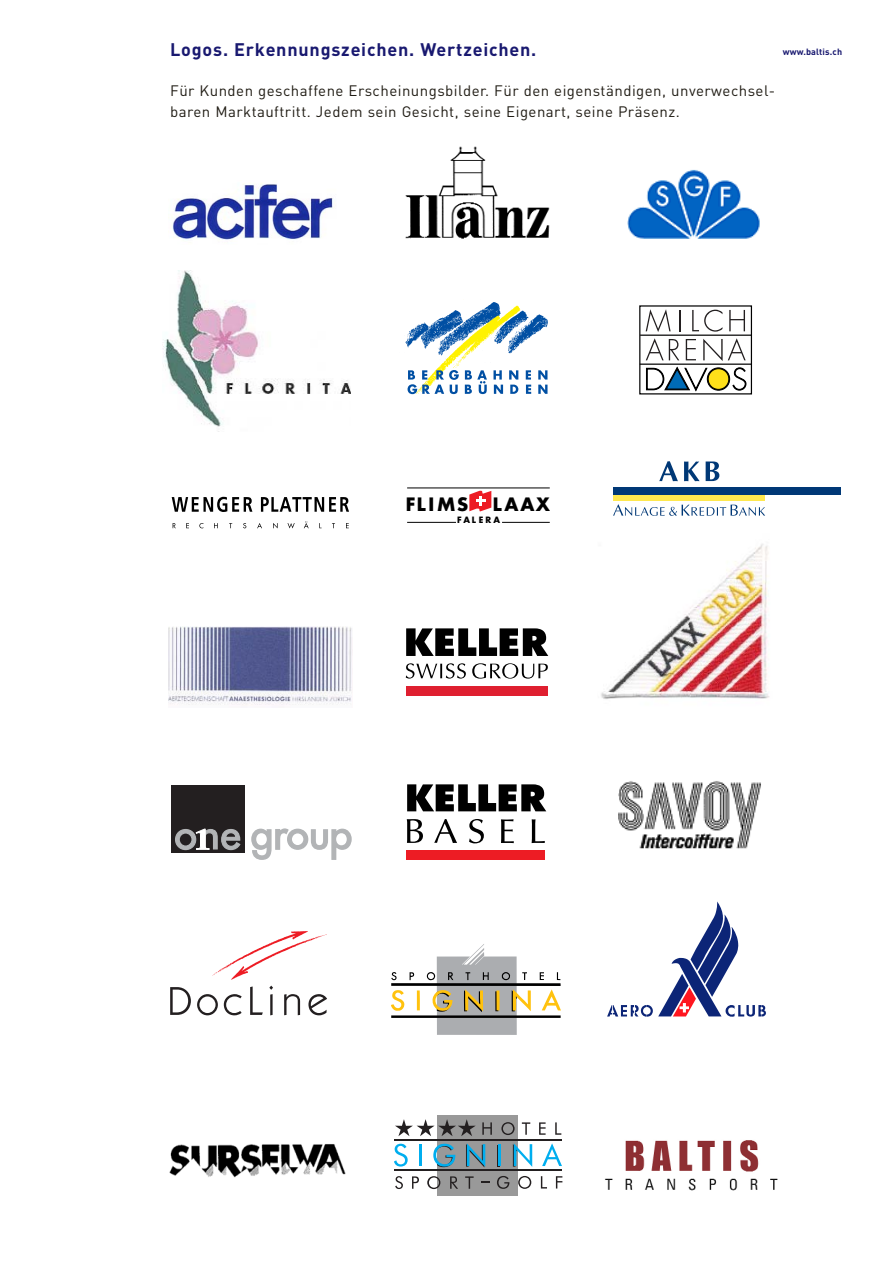
<style>
.page{position:relative;width:893px;height:1263px;background:#fff}
.page>*{position:absolute;margin:0;border:0;box-sizing:border-box;transform-origin:0 0}
.t1{font:700 18px "DIN";letter-spacing:.045em;color:#191970}
.t2{font:700 18px "Futura";letter-spacing:.115em;color:#000}
.t3{font:15px/21px "DIN";letter-spacing:.03em;color:#201c14}
.t4{font:700 9px "DIN";letter-spacing:.015em;color:#191970}
.t5{font:700 8.55px "Futura";letter-spacing:.24em;color:#000}
</style>
<div class="page">
<img style="left:172px;top:183px;width:163px;height:57px">
<svg style="left:172px;top:497px;width:80px;height:15px"></svg>
<svg style="left:261px;top:497px;width:88px;height:15px"></svg>
<svg style="left:173px;top:523px;width:3px;height:5px"></svg>
<svg style="left:199px;top:523px;width:4px;height:5px"></svg>
<svg style="left:214px;top:523px;width:4px;height:5px"></svg>
<svg style="left:243px;top:523px;width:3px;height:5px"></svg>
<svg style="left:257px;top:523px;width:5px;height:5px"></svg>
<svg style="left:287px;top:523px;width:8px;height:5px"></svg>
<svg style="left:304px;top:522px;width:5px;height:6px"></svg>
<img style="left:405px;top:312px;width:143px;height:36px">
<img style="left:411px;top:302px;width:114px;height:93px">
<svg style="left:407px;top:370px;width:52px;height:24px"></svg>
<svg style="left:465px;top:370px;width:22px;height:24px"></svg>
<svg style="left:493px;top:370px;width:10px;height:24px"></svg>
<svg style="left:509px;top:370px;width:9px;height:24px"></svg>
<svg style="left:525px;top:370px;width:6px;height:24px"></svg>
<svg style="left:538px;top:370px;width:9px;height:24px"></svg>
<svg style="left:170px;top:987px;width:21px;height:28px"></svg>
<svg style="left:197px;top:994px;width:21px;height:21px"></svg>
<svg style="left:224px;top:994px;width:18px;height:21px"></svg>
<svg style="left:250px;top:986px;width:13px;height:29px"></svg>
<svg style="left:269px;top:986px;width:4px;height:29px"></svg>
<svg style="left:284px;top:994px;width:16px;height:21px"></svg>
<svg style="left:308px;top:994px;width:19px;height:21px"></svg>
<svg style="left:212px;top:931px;width:115px;height:49px"></svg>
<svg style="left:407px;top:784px;width:139px;height:27px"></svg>
<div style="left:406px;top:851px;width:139px;height:9px;background:#ed1c24"></div>
<svg style="left:434px;top:819px;width:23px;height:24px"></svg>
<svg style="left:469px;top:819px;width:15px;height:24px"></svg>
<svg style="left:501px;top:819px;width:13px;height:24px"></svg>
<svg style="left:531px;top:819px;width:14px;height:24px"></svg>
<svg style="left:407px;top:819px;width:16px;height:24px"></svg>
<div style="left:707px;top:368px;width:23px;height:22px;background:#070707;border:1px solid #000;border-radius:50%"></div>
<svg style="left:732px;top:367px;width:14px;height:24px"></svg>
<div style="left:708px;top:368px;width:21px;height:22px;background:#ffe01a;border:1px solid #000;border-radius:50%"></div>
<svg style="left:646px;top:367px;width:61px;height:25px"></svg>
<svg style="left:646px;top:338px;width:33px;height:22px"></svg>
<svg style="left:685px;top:339px;width:11px;height:21px"></svg>
<svg style="left:703px;top:338px;width:42px;height:23px"></svg>
<svg style="left:645px;top:309px;width:25px;height:23px"></svg>
<svg style="left:679px;top:310px;width:1px;height:21px"></svg>
<svg style="left:692px;top:310px;width:30px;height:22px"></svg>
<svg style="left:729px;top:310px;width:16px;height:21px"></svg>
<hr style="left:640px;top:335px;width:111px;height:1px;background:#000">
<hr style="left:639px;top:364px;width:112px;height:1px;background:#000">
<hr style="left:407px;top:488px;width:142px;height:1px;background:#000">
<hr style="left:407px;top:522px;width:49px;height:1px;background:#000">
<hr style="left:502px;top:522px;width:47px;height:1px;background:#000">
<svg style="left:469px;top:490px;width:22px;height:22px"></svg>
<div style="left:437px;top:1115px;width:80px;height:80px;background:#999"></div>
<hr style="left:497px;top:1145px;width:3px;height:22px;background:#231f20">
<svg style="left:394px;top:1144px;width:13px;height:23px"></svg>
<hr style="left:419px;top:1144px;width:2px;height:22px;background:#00aeef">
<svg style="left:433px;top:1144px;width:22px;height:23px"></svg>
<svg style="left:466px;top:1143px;width:19px;height:24px"></svg>
<hr style="left:498px;top:1144px;width:3px;height:22px;background:#00aeef">
<svg style="left:513px;top:1143px;width:19px;height:24px"></svg>
<svg style="left:542px;top:1143px;width:20px;height:23px"></svg>
<hr style="left:394px;top:1169px;width:168px;height:1px;background:#231f20">
<hr style="left:394px;top:1139px;width:168px;height:1px;background:#231f20">
<svg style="left:395px;top:1176px;width:8px;height:13px"></svg>
<svg style="left:412px;top:1176px;width:7px;height:13px"></svg>
<svg style="left:427px;top:1176px;width:13px;height:13px"></svg>
<svg style="left:450px;top:1176px;width:8px;height:13px"></svg>
<svg style="left:465px;top:1176px;width:8px;height:13px"></svg>
<svg style="left:482px;top:1122px;width:10px;height:13px"></svg>
<svg style="left:501px;top:1122px;width:13px;height:13px"></svg>
<svg style="left:522px;top:1122px;width:8px;height:13px"></svg>
<svg style="left:539px;top:1122px;width:6px;height:13px"></svg>
<svg style="left:555px;top:1122px;width:6px;height:13px"></svg>
<svg style="left:497px;top:1176px;width:12px;height:13px"></svg>
<svg style="left:518px;top:1176px;width:13px;height:13px"></svg>
<svg style="left:541px;top:1176px;width:6px;height:13px"></svg>
<svg style="left:556px;top:1176px;width:6px;height:13px"></svg>
<svg style="left:481px;top:1181px;width:9px;height:2px"></svg>
<svg style="left:395px;top:1119px;width:80px;height:17px"></svg>
<img style="left:162px;top:270px;width:189px;height:157px">
<svg style="left:607px;top:1005px;width:45px;height:12px"></svg>
<svg style="left:658px;top:901px;width:108px;height:116px"></svg>
<svg style="left:406px;top:628px;width:142px;height:28px"></svg>
<svg style="left:405px;top:663px;width:61px;height:16px"></svg>
<svg style="left:472px;top:663px;width:76px;height:16px"></svg>
<div style="left:406px;top:686px;width:141px;height:10px;background:#df1f30"></div>
<img style="left:405px;top:146px;width:145px;height:93px">
<img style="left:627px;top:169px;width:133px;height:70px">
<img style="left:169px;top:627px;width:184px;height:78px">
<img style="left:619px;top:781px;width:142px;height:68px">
<div style="left:171px;top:786px;width:73px;height:67px;background:#231f20"></div>
<svg style="left:175px;top:828px;width:66px;height:23px"></svg>
<svg style="left:251px;top:828px;width:101px;height:32px"></svg>
<div style="left:335px;top:832px;width:13px;height:15px;border:1px solid #b2b4b6;border-radius:50%"></div>
<img style="left:601px;top:544px;width:169px;height:155px">
<svg style="left:391px;top:944px;width:170px;height:91px"></svg>
<hr style="left:391px;top:1015px;width:169px;height:3px;background:#000">
<svg style="left:613px;top:504px;width:152px;height:12px"></svg>
<div style="left:613px;top:495px;width:152px;height:6px;background:#ffe84f"></div>
<div style="left:613px;top:488px;width:227px;height:7px;background:#003876"></div>
<svg style="left:659px;top:461px;width:19px;height:20px"></svg>
<svg style="left:684px;top:462px;width:15px;height:19px"></svg>
<svg style="left:705px;top:462px;width:14px;height:19px"></svg>
<img style="left:605px;top:1140px;width:173px;height:51px">
<img style="left:169px;top:1144px;width:177px;height:34px">
<p class="t1" style="left:170px;top:43px;width:368px">Logos. Erkennungszeichen. Wertzeichen.</p>
<p class="t3" style="left:170px;top:82px;width:606px">Für Kunden geschaffene Erscheinungsbilder. Für den eigenständigen, unverwechsel&shy;baren Marktauftritt. Jedem sein Gesicht, seine Eigenart, seine Präsenz.</p>
<p class="t4" style="left:782px;top:48px;width:61px">www.baltis.ch</p>
<p class="t2" style="left:406px;top:497px;width:64px">FLIMS</p>
<p class="t2" style="left:493px;top:497px;width:59px">LAAX</p>
<p class="t5" style="left:457px;top:515px;width:44px">FALERA</p>
</div>
